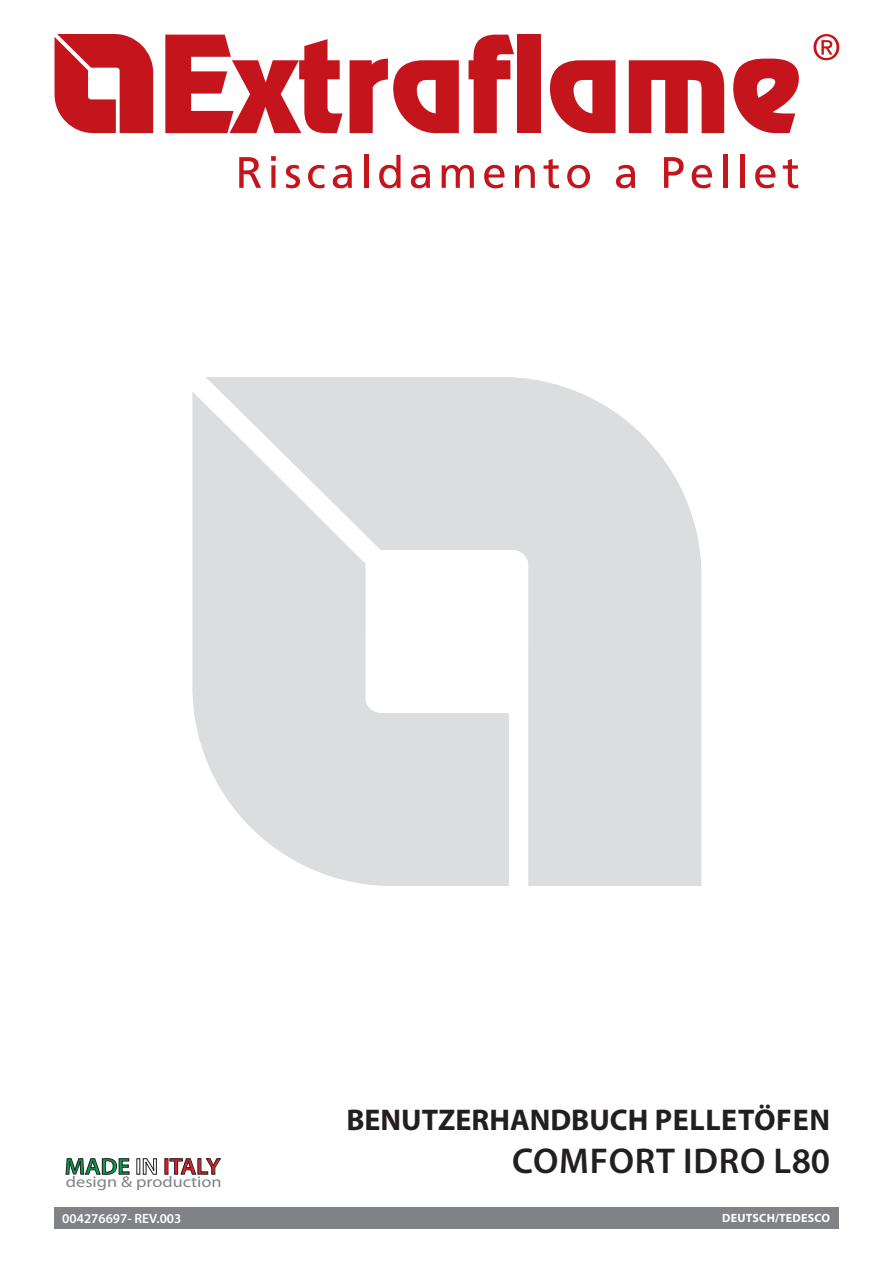
<style>
.page{position:relative;width:893px;height:1263px;background:#fff}
.page>*{position:absolute;margin:0;border:0;box-sizing:border-box;transform-origin:0 0}
.t1{font:600 36px "Myriad Pro";letter-spacing:.02em;color:#231f20}
.t2{font:700 30px "Myriad Pro";color:#231f20}
.t3{font:600 23.1px "Myriad Pro";color:#ed1c24;scale:1.06 1}
.t4{font:15.6px "Futura";color:#808285;scale:1.17 1}
.t5{font:600 13.5px "Myriad Pro";color:#fff}
.t6{font:700 12px "Myriad Pro";letter-spacing:.02em;color:#fff}
.s1{color:#00a24b}
.s2{color:#fff}
</style>
<div class="page">
<svg style="left:66px;top:1158px;width:63px;height:16px"></svg>
<svg style="left:143px;top:1158px;width:14px;height:16px"></svg>
<svg style="left:170px;top:1158px;width:51px;height:16px"></svg>
<svg style="left:813px;top:34px;width:26px;height:26px"></svg>
<svg style="left:239px;top:157px;width:22px;height:31px"></svg>
<svg style="left:271px;top:156px;width:5px;height:32px"></svg>
<svg style="left:286px;top:165px;width:14px;height:23px"></svg>
<svg style="left:308px;top:165px;width:17px;height:23px"></svg>
<svg style="left:333px;top:165px;width:19px;height:23px"></svg>
<hr style="left:364px;top:155px;width:4px;height:33px;background:#c4151c">
<svg style="left:379px;top:155px;width:21px;height:33px"></svg>
<svg style="left:411px;top:165px;width:19px;height:23px"></svg>
<svg style="left:442px;top:165px;width:32px;height:23px"></svg>
<svg style="left:484px;top:165px;width:21px;height:23px"></svg>
<svg style="left:515px;top:165px;width:20px;height:23px"></svg>
<svg style="left:543px;top:159px;width:16px;height:29px"></svg>
<svg style="left:567px;top:165px;width:23px;height:23px"></svg>
<svg style="left:616px;top:165px;width:19px;height:23px"></svg>
<svg style="left:664px;top:157px;width:20px;height:31px"></svg>
<svg style="left:692px;top:165px;width:20px;height:23px"></svg>
<hr style="left:723px;top:155px;width:4px;height:33px;background:#c4151c">
<hr style="left:740px;top:155px;width:4px;height:33px;background:#c4151c">
<svg style="left:755px;top:165px;width:21px;height:23px"></svg>
<svg style="left:783px;top:159px;width:15px;height:29px"></svg>
<svg style="left:55px;top:34px;width:98px;height:99px"></svg>
<svg style="left:165px;top:35px;width:178px;height:98px"></svg>
<svg style="left:350px;top:59px;width:109px;height:74px"></svg>
<svg style="left:469px;top:35px;width:45px;height:98px"></svg>
<div style="left:518px;top:35px;width:23px;height:98px;background:#c4151c"></div>
<svg style="left:550px;top:60px;width:65px;height:73px"></svg>
<svg style="left:629px;top:60px;width:95px;height:73px"></svg>
<svg style="left:733px;top:58px;width:66px;height:75px"></svg>
<svg style="left:193px;top:377px;width:508px;height:509px;fill:#dcddde"></svg>
<div style="left:54px;top:1208px;width:785px;height:21px;background:#808285"></div>
<p class="t3" style="left:65px;top:1152px;width:148px"><span class="s1">MADE</span> <span class="s2">IN</span> ITALY</p>
<p class="t4" style="left:66px;top:1172px;width:135px">design &amp; production</p>
<p class="t2" style="left:346px;top:1101px;width:464px">BENUTZERHANDBUCH PELLETÖFEN</p>
<p class="t1" style="left:512px;top:1138px;width:320px">COMFORT IDRO L80</p>
<p class="t5" style="left:62px;top:1210px;width:121px">004276697- REV.003</p>
<p class="t6" style="left:722px;top:1210px;width:110px">DEUTSCH/TEDESCO</p>
</div>
